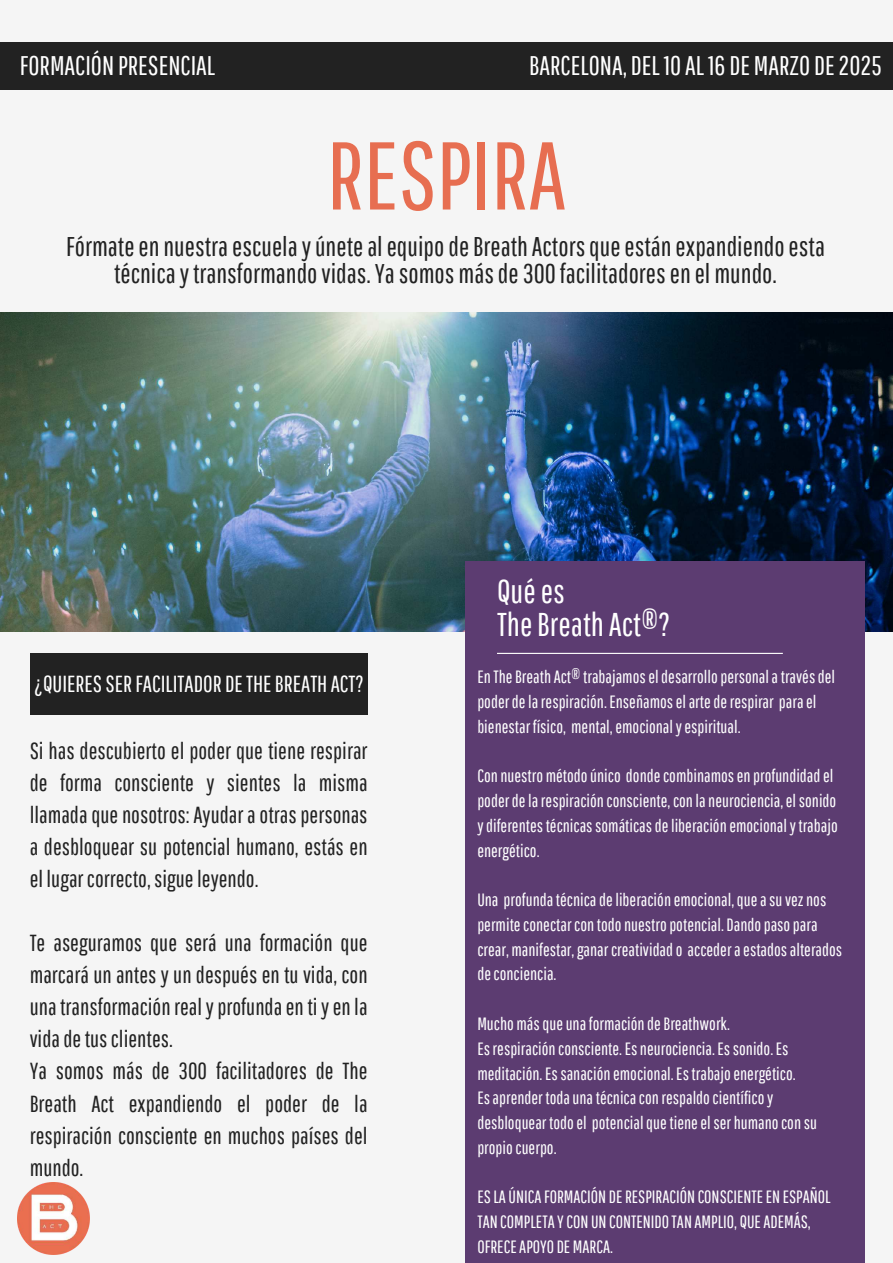
<style>
.page{position:relative;width:893px;height:1263px;background:#f5f5f5}
.page>*{position:absolute;margin:0;border:0;box-sizing:border-box;transform-origin:0 0}
.t1{font:96px "Pathway Gothic One";color:#e76e51}
.t2{font:33px/32.6px "Pathway Gothic One";color:#fff}
.t3{font:27.08px/27px "Pathway Gothic One";color:#222;text-align:center}
.t4{font:27px "Pathway Gothic One";color:#fff}
.t5{font:23.25px/32px "Pathway Gothic One";color:#222;text-align:justify}
.t6{font:23.25px "Pathway Gothic One";color:#fff}
.t7{font:17.77px/24.8px "Pathway Gothic One";color:#fff}
</style>
<div class="page">
<div style="left:0;top:42px;width:893px;height:47px;background:#222"></div>
<img style="left:0;top:312px;width:893px;height:319px">
<div style="left:465px;top:561px;width:399px;height:702px;background:#5c3c71"></div>
<hr style="left:497px;top:653px;width:286px;height:1px;background:#fff">
<div style="left:30px;top:653px;width:337px;height:62px;background:#222"></div>
<img style="left:18px;top:1183px;width:71px;height:71px">
<p class="t4" style="left:20px;top:50px;width:197px">FORMACIÓN PRESENCIAL</p>
<h4 class="t4" style="left:529px;top:50px;width:354px">BARCELONA, DEL10 AL16 DE MARZO DE 2025</h4>
<h1 class="t1" style="left:327px;top:118px;width:241px">RESPIRA</h1>
<p class="t3" style="left:66px;top:233px;width:760px">FórmateennuestraescuelayúnetealequipodeBreathActorsqueestánexpandiendoesta técnicaytransformandovidas.Yasomosmásde 300 facilitadoresenelmundo.</p>
<p class="t6" style="left:35px;top:670px;width:331px">¿QUIERESSERFACILITADOR DETHEBREATH ACT?</p>
<p class="t5" style="left:30px;top:734px;width:339px">Si has descubierto el poder que tiene respirar de forma consciente y sientes la misma llamada que nosotros: Ayudar a otras personas a desbloquear su potencial humano, estás en el lugarcorrecto,sigueleyendo.</p>
<p class="t5" style="left:30px;top:926px;width:339px;text-align:left">Te aseguramos que será una formación que marcará un antes y un después en tu vida, con unatransformaciónrealyprofundaentiyenla vidadetusclientes.<br>Ya somos más de 300 facilitadores de The Breath Act expandiendo el poder de la respiración consciente en muchos países del mundo.</p>
<h2 class="t2" style="left:497px;top:574px;width:175px">Quées<br>TheBreathAct®?</h2>
<p class="t7" style="left:477px;top:664px;width:359px">EnTheBreathAct® trabajamoseldesarrollopersonalatravésdel poderdelarespiración.Enseñamoselartederespirar parael bienestar físico, mental,emocionalyespiritual.</p>
<p class="t7" style="left:477px;top:763px;width:362px">Connuestrométodoúnico dondecombinamosenprofundidadel poderdelarespiraciónconsciente,conlaneurociencia,elsonido ydiferentestécnicassomáticasdeliberaciónemocionalytrabajo energético.</p>
<p class="t7" style="left:477px;top:887px;width:366px">Una profundatécnicadeliberaciónemocional,queasuveznos permiteconectarcontodonuestropotencial. Dandopasopara crear,manifestar,ganarcreatividado accederaestadosalterados deconciencia.</p>
<p class="t7" style="left:477px;top:1011px;width:254px">MuchomásqueunaformacióndeBreathwork.</p>
<h5 class="t7" style="left:477px;top:1036px;width:320px">Esrespiraciónconsciente.Esneurociencia.Essonido.Es meditación.Essanaciónemocional.Estrabajoenergético.</h5>
<h6 class="t7" style="left:477px;top:1085px;width:341px">Esaprender todaunatécnicaconrespaldocientíficoy desbloquear todoel potencialquetieneelserhumanoconsu propiocuerpo.</h6>
<h6 class="t7" style="left:477px;top:1184px;width:355px">ESLA ÚNICAFORMACIÓN DERESPIRACIÓN CONSCIENTEEN ESPAÑOL<br>TAN COMPLETAYCON UN CONTENIDO TAN AMPLIO, QUEADEMÁS,<br>OFRECEAPOYO DE MARCA.</h6>
</div>
